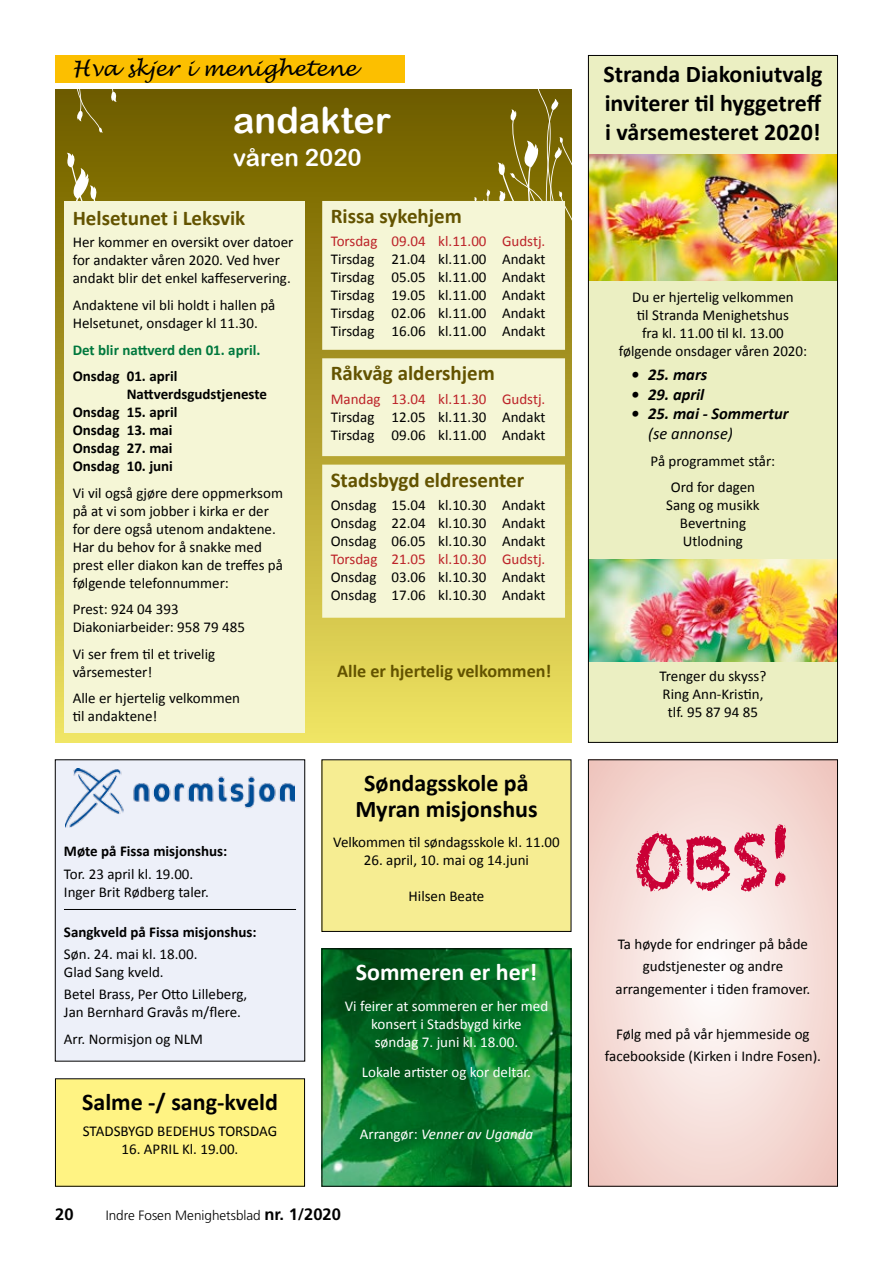
<style>
.page{position:relative;width:893px;height:1263px;background:#fff}
.page>*{position:absolute;margin:0;border:0;box-sizing:border-box;transform-origin:0 0}
.t1{font:72px "Chalkduster";color:#ca0036}
.t2{font:36px "Arial Rounded MT Bold";color:#fff}
.t3{font:700 24px/28.8px "Calibri";color:#000;text-align:justify}
.t4{font:700 24px "Calibri";color:#fff}
.t5{font:24px "Arial Rounded MT Bold";color:#fff}
.t6{font:700 21px "Calibri";color:#635300}
.t7{font:italic 21px "Lucida Handwriting";color:#000}
.t8{font:700 18.15px "Calibri";color:#635300}
.t9{font:italic 700 16.5px "Calibri";color:#000}
.t10{font:italic 16.5px "Calibri";color:#000}
.t11{font:700 16.5px "Frutiger";color:#000}
.t12{font:15px/18px "Calibri";color:#000}
.t13{font:700 15px "Calibri";color:#000}
.t14{font:15px/18px "Calibri";color:#fff;text-align:center}
.t15{font:15px "Calibri";color:#bc2228}
.t16{font:700 15px "Calibri";color:#00783d}
.t17{font:italic 15px "Calibri";color:#fff}
.t18{font:300 13.5px "Frutiger";color:#000}
.s1{font-style:normal}
.s2{font-weight:700;font-size:16.5px}
</style>
<div class="page">
<img style="left:322px;top:948px;width:249px;height:236px">
<div style="left:55px;top:55px;width:350px;height:28px;background:#fcbf00"></div>
<div style="left:588px;top:55px;width:249px;height:687px;background:#ebefc2"></div>
<img style="left:590px;top:559px;width:246px;height:102px">
<img style="left:590px;top:154px;width:246px;height:126px">
<div style="left:588px;top:55px;width:250px;height:687px;border:1px solid #000"></div>
<div style="left:56px;top:89px;width:516px;height:653px;background:linear-gradient(to bottom,#6d5900,#f0e362)"></div>
<svg style="left:67px;top:153px;width:33px;height:48px"></svg>
<svg style="left:71px;top:89px;width:46px;height:44px;background:#7a6a11"></svg>
<svg style="left:474px;top:189px;width:17px;height:12px"></svg>
<svg style="left:498px;top:89px;width:74px;height:140px;background:#87771c"></svg>
<div style="left:64px;top:201px;width:241px;height:532px;background:#f5f6d6"></div>
<div style="left:322px;top:201px;width:243px;height:417px;background:#f5f6d6"></div>
<div style="left:322px;top:760px;width:249px;height:171px;background:#f6ed92"></div>
<div style="left:55px;top:760px;width:250px;height:301px;background:#edf0f9"></div>
<hr style="left:64px;top:909px;width:232px;height:1px;background:#000">
<img style="left:66px;top:768px;width:228px;height:59px">
<div style="left:55px;top:1079px;width:250px;height:107px;background:#fff383"></div>
<div style="left:55px;top:1078px;width:250px;height:108px;border:1px solid #000"></div>
<svg style="left:590px;top:762px;width:246px;height:422px;background:#f6dfda"></svg>
<div style="left:588px;top:760px;width:250px;height:426px;border:1px solid #000"></div>
<h3 class="t7" style="left:72px;top:56px;width:286px">Hva skjer i menighetene</h3>
<h3 class="t3" style="left:603px;top:60px;width:221px">Stranda Diakoniutvalg inviterer til hyggetreff i vårsemesteret 2020!</h3>
<h2 class="t2" style="left:233px;top:99px;width:159px">andakter</h2>
<h3 class="t5" style="left:233px;top:143px;width:130px">våren 2020</h3>
<h3 class="t6" style="left:73px;top:205px;width:174px">Helsetunet i Leksvik</h3>
<p class="t12" style="left:73px;top:234px;width:222px">Her kommer en oversikt over datoer for andakter våren 2020. Ved hver andakt blir det enkel kaffeservering.</p>
<p class="t12" style="left:73px;top:296px;width:204px">Andaktene vil bli holdt i hallen på<br>Helsetunet, onsdager kl 11.30.</p>
<p class="t16" style="left:73px;top:340px;width:189px">Det blir nattverd den 01. april.</p>
<p class="t13" style="left:73px;top:366px;width:106px">Onsdag 01. april</p>
<p class="t13" style="left:127px;top:384px;width:142px">Nattverdsgudstjeneste</p>
<p class="t13" style="left:73px;top:402px;width:106px">Onsdag 15. april</p>
<p class="t13" style="left:73px;top:420px;width:101px">Onsdag 13. mai</p>
<p class="t13" style="left:73px;top:438px;width:101px">Onsdag 27. mai</p>
<p class="t13" style="left:73px;top:456px;width:102px">Onsdag 10. juni</p>
<p class="t12" style="left:73px;top:484px;width:212px">Vi vil også gjøre dere oppmerksom på at vi som jobber i kirka er der for dere også utenom andaktene.<br>Har du behov for å snakke med prest eller diakon kan de treffes på følgende telefonnummer:</p>
<p class="t12" style="left:73px;top:600px;width:174px">Prest: 924 04 393<br>Diakoniarbeider: 958 79 485</p>
<p class="t12" style="left:73px;top:645px;width:144px">Vi ser frem til et trivelig vårsemester!</p>
<p class="t12" style="left:73px;top:689px;width:169px">Alle er hjertelig velkommen til andaktene!</p>
<p class="t13" style="left:64px;top:842px;width:165px">Møte på Fissa misjonshus:</p>
<p class="t12" style="left:64px;top:864px;width:146px">Tor. 23 april kl. 19.00.<br>Inger Brit Rødberg taler.</p>
<p class="t13" style="left:64px;top:922px;width:194px">Sangkveld på Fissa misjonshus:</p>
<p class="t12" style="left:64px;top:945px;width:135px">Søn. 24. mai kl. 18.00.<br>Glad Sang kveld.</p>
<p class="t12" style="left:64px;top:985px;width:185px">Betel Brass, Per Otto Lilleberg,<br>Jan Bernhard Gravås m/flere.</p>
<p class="t12" style="left:64px;top:1030px;width:140px">Arr. Normisjon og NLM</p>
<h3 class="t3" style="left:82px;top:1087px;width:197px">Salme -/ sang-kveld</h3>
<p class="t12" style="left:83px;top:1122px;width:196px">STADSBYGD BEDEHUS TORSDAG</p>
<p class="t12" style="left:122px;top:1140px;width:118px">16. APRIL Kl. 19.00.</p>
<h3 class="t6" style="left:331px;top:203px;width:133px">Rissa sykehjem</h3>
<p class="t15" style="left:331px;top:232px;width:48px">Torsdag</p>
<p class="t12" style="left:331px;top:250px;width:45px;text-align:justify">Tirsdag Tirsdag Tirsdag Tirsdag Tirsdag</p>
<p class="t15" style="left:438px;top:232px;width:50px">kl.11.00</p>
<p class="t12" style="left:438px;top:250px;width:50px;text-align:justify">kl.11.00 kl.11.00 kl.11.00 kl.11.00 kl.11.00</p>
<p class="t15" style="left:391px;top:232px;width:36px">09.04</p>
<p class="t12" style="left:391px;top:250px;width:36px;text-align:justify">21.04<br>05.05<br>19.05<br>02.06<br>16.06</p>
<p class="t15" style="left:502px;top:232px;width:45px">Gudstj.</p>
<p class="t12" style="left:502px;top:250px;width:45px;text-align:justify">Andakt Andakt Andakt Andakt Andakt</p>
<h3 class="t6" style="left:331px;top:360px;width:166px">Råkvåg aldershjem</h3>
<p class="t15" style="left:331px;top:389px;width:52px">Mandag</p>
<p class="t12" style="left:331px;top:408px;width:45px">Tirsdag<br>Tirsdag</p>
<p class="t15" style="left:502px;top:389px;width:45px">Gudstj.</p>
<p class="t12" style="left:502px;top:408px;width:45px">Andakt<br>Andakt</p>
<h3 class="t6" style="left:331px;top:466px;width:195px">Stadsbygd eldresenter</h3>
<p class="t12" style="left:331px;top:496px;width:47px;text-align:justify">Onsdag Onsdag Onsdag</p>
<p class="t15" style="left:331px;top:549px;width:48px">Torsdag</p>
<p class="t12" style="left:331px;top:568px;width:47px">Onsdag<br>Onsdag</p>
<p class="t15" style="left:438px;top:389px;width:50px">kl.11.30</p>
<p class="t12" style="left:438px;top:408px;width:50px">kl.11.30 kl.11.00</p>
<p class="t15" style="left:391px;top:389px;width:36px">13.04</p>
<p class="t12" style="left:391px;top:408px;width:36px">12.05<br>09.06</p>
<p class="t12" style="left:438px;top:496px;width:50px;text-align:justify">kl.10.30 kl.10.30 kl.10.30</p>
<p class="t15" style="left:438px;top:549px;width:50px">kl.10.30</p>
<p class="t12" style="left:438px;top:568px;width:50px">kl.10.30 kl.10.30</p>
<p class="t12" style="left:502px;top:496px;width:45px;text-align:justify">Andakt Andakt Andakt</p>
<p class="t15" style="left:502px;top:549px;width:45px">Gudstj.</p>
<p class="t12" style="left:502px;top:568px;width:45px">Andakt<br>Andakt</p>
<p class="t12" style="left:391px;top:496px;width:36px;text-align:justify">15.04<br>22.04<br>06.05</p>
<p class="t15" style="left:391px;top:549px;width:36px">21.05</p>
<p class="t12" style="left:391px;top:568px;width:36px">03.06<br>17.06</p>
<p class="t8" style="left:337px;top:660px;width:216px">Alle er hjertelig velkommen!</p>
<h3 class="t3" style="left:355px;top:770px;width:184px;line-height:26px;text-align:center">Søndagsskole på<br>Myran misjonshus</h3>
<p class="t12" style="left:333px;top:833px;width:228px">Velkommen til søndagsskole kl. 11.00</p>
<p class="t12" style="left:364px;top:851px;width:167px">26. april, 10. mai og 14.juni</p>
<p class="t12" style="left:409px;top:887px;width:77px">Hilsen Beate</p>
<h3 class="t4" style="left:356px;top:956px;width:183px">Sommeren er her!</h3>
<p class="t14" style="left:345px;top:996px;width:205px">Vi feirer at sommeren er her med konsert i Stadsbygd kirke<br>søndag 7. juni kl. 18.00.</p>
<p class="t14" style="left:362px;top:1063px;width:171px">Lokale artister og kor deltar.</p>
<p class="t17" style="left:360px;top:1123px;width:175px"><span class="s1">Arrangør:</span> Venner av Uganda</p>
<p class="t11" style="left:55px;top:1205px;width:20px">20</p>
<p class="t18" style="left:106px;top:1208px;width:237px">Indre Fosen Menighetsblad <span class="s2">nr. 1/2020</span></p>
<p class="t12" style="left:619px;top:288px;width:190px;text-align:center">Du er hjertelig velkommen<br>til Stranda Menighetshus<br>fra kl. 11.00 til kl. 13.00 følgende onsdager våren 2020:</p>
<p class="t9" style="left:631px;top:364px;width:78px">• 25. mars</p>
<p class="t9" style="left:631px;top:384px;width:75px">• 29. april</p>
<p class="t9" style="left:631px;top:403px;width:159px">• 25. mai - Sommertur</p>
<p class="t10" style="left:648px;top:422px;width:86px">(se annonse)</p>
<p class="t12" style="left:651px;top:448px;width:126px;line-height:26.5px;text-align:center">På programmet står:<br>Ord for dagen</p>
<p class="t12" style="left:666px;top:496px;width:95px;text-align:center">Sang og musikk<br>Bevertning<br>Utlodning</p>
<p class="t12" style="left:659px;top:667px;width:108px;text-align:center">Trenger du skyss?<br>Ring Ann-Kristin, tlf. 95 87 94 85</p>
<h1 class="t1" style="left:632px;top:819px;width:164px">OBS!</h1>
<p class="t12" style="left:615px;top:933px;width:196px;line-height:22.5px;text-align:center">Ta høyde for endringer på både gudstjenester og andre arrangementer i tiden framover.</p>
<p class="t12" style="left:605px;top:1023px;width:218px;line-height:22.5px;text-align:center">Følg med på vår hjemmeside og facebookside (Kirken i Indre Fosen).</p>
</div>
